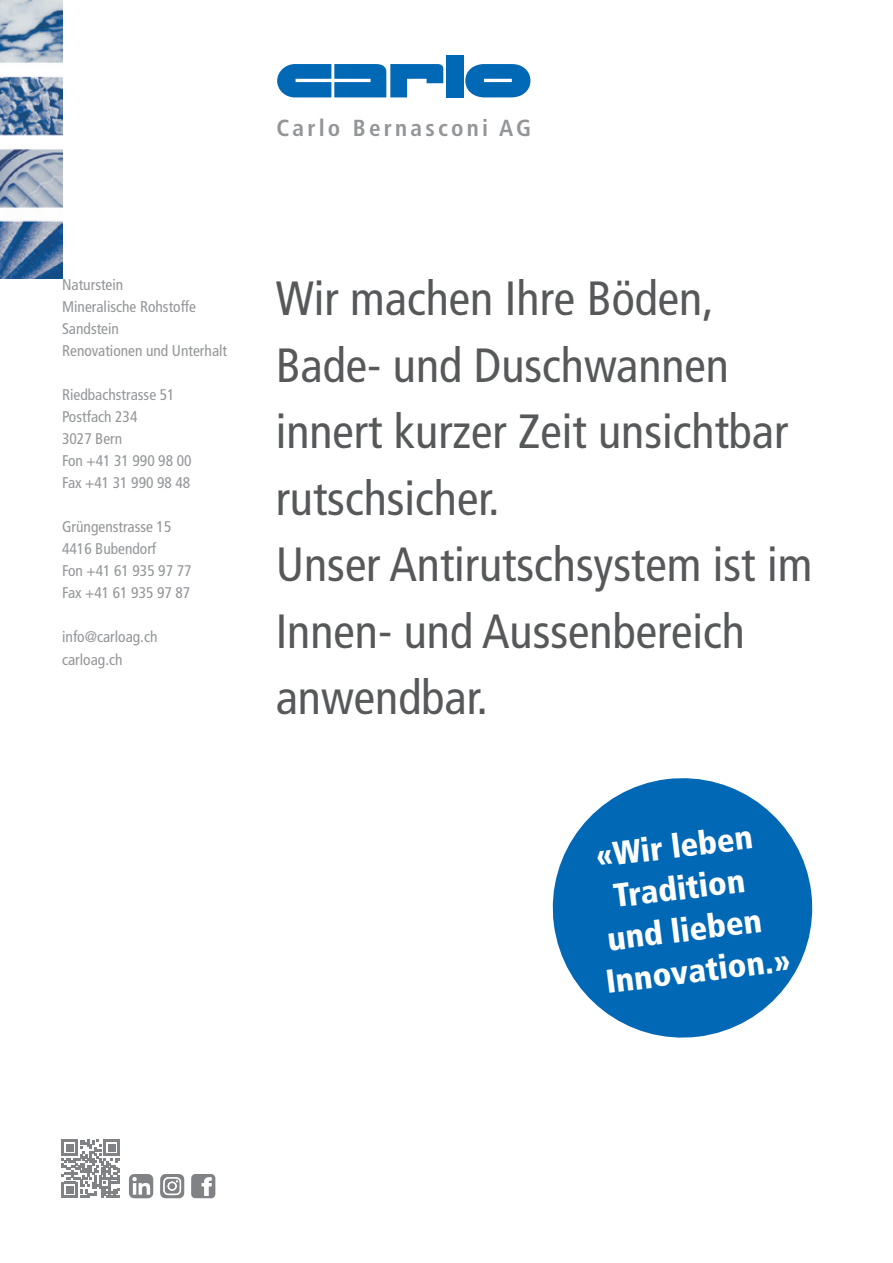
<style>
.page{position:relative;width:893px;height:1263px;background:#fff}
.page>*{position:absolute;margin:0;border:0;box-sizing:border-box;transform-origin:0 0}
.t1{font:condensed 48px/66.4px "Frutiger";color:#57585a}
.t2{font:900 condensed 33px "Frutiger";color:#fff}
.t3{font:700 condensed 23.25px "Frutiger";letter-spacing:.14em;color:#939598}
.t4{font:condensed 15.45px "Frutiger";color:#939598}
</style>
<div class="page">
<img style="left:0;top:0;width:62px;height:278px">
<div style="left:446px;top:55px;width:18px;height:42px;background:#0168b5"></div>
<svg style="left:277px;top:64px;width:166px;height:33px"></svg>
<svg style="left:465px;top:64px;width:65px;height:33px"></svg>
<svg style="left:160px;top:1174px;width:24px;height:24px"></svg>
<svg style="left:191px;top:1174px;width:24px;height:24px"></svg>
<div style="left:129px;top:1174px;width:24px;height:24px;background:#808285;border-radius:5px"></div>
<svg style="left:132px;top:1177px;width:18px;height:18px"></svg>
<svg style="left:62px;top:1140px;width:58px;height:58px"></svg>
<svg style="left:552px;top:778px;width:261px;height:260px;fill:#0168b5"></svg>
<p class="t3" style="left:276px;top:114px;width:256px">Carlo Bernasconi AG</p>
<p class="t4" style="left:62px;top:276px;width:63px">Naturstein</p>
<p class="t4" style="left:62px;top:298px;width:136px">Mineralische Rohstoffe</p>
<p class="t4" style="left:62px;top:320px;width:58px">Sandstein</p>
<p class="t4" style="left:62px;top:342px;width:167px">Renovationen und Unterhalt</p>
<p class="t4" style="left:62px;top:386px;width:114px">Riedbachstrasse 51</p>
<p class="t4" style="left:62px;top:408px;width:77px">Postfach 234</p>
<p class="t4" style="left:62px;top:430px;width:62px">3027 Bern</p>
<p class="t4" style="left:62px;top:452px;width:131px">Fon +41 31 990 98 00</p>
<p class="t4" style="left:62px;top:474px;width:130px">Fax +41 31 990 98 48</p>
<p class="t4" style="left:62px;top:518px;width:111px">Grüngenstrasse 15</p>
<p class="t4" style="left:62px;top:540px;width:96px">4416 Bubendorf</p>
<p class="t4" style="left:62px;top:562px;width:131px">Fon +41 61 935 97 77</p>
<p class="t4" style="left:62px;top:584px;width:130px">Fax +41 61 935 97 87</p>
<p class="t4" style="left:62px;top:628px;width:97px">info@carloag.ch</p>
<p class="t4" style="left:62px;top:650px;width:62px">carloag.ch</p>
<p class="t1" style="left:276px;top:266px;width:440px">Wir machen Ihre Böden,</p>
<p class="t1" style="left:276px;top:332px;width:455px">Bade- und Duschwannen</p>
<p class="t1" style="left:276px;top:399px;width:514px">innert kurzer Zeit unsichtbar rutschsicher.</p>
<p class="t1" style="left:276px;top:531px;width:538px">Unser Antirutschsystem ist im</p>
<p class="t1" style="left:276px;top:598px;width:471px">Innen- und Aussenbereich</p>
<p class="t1" style="left:276px;top:664px;width:214px">anwendbar.</p>
<p class="t2" style="left:593px;top:836px;width:159px;rotate:-7deg">«Wir leben</p>
<p class="t2" style="left:611px;top:876px;width:134px;rotate:-7deg">Tradition</p>
<p class="t2" style="left:605px;top:919px;width:157px;rotate:-7deg">und lieben</p>
<p class="t2" style="left:604px;top:962px;width:187px;rotate:-7deg">Innovation.»</p>
</div>
